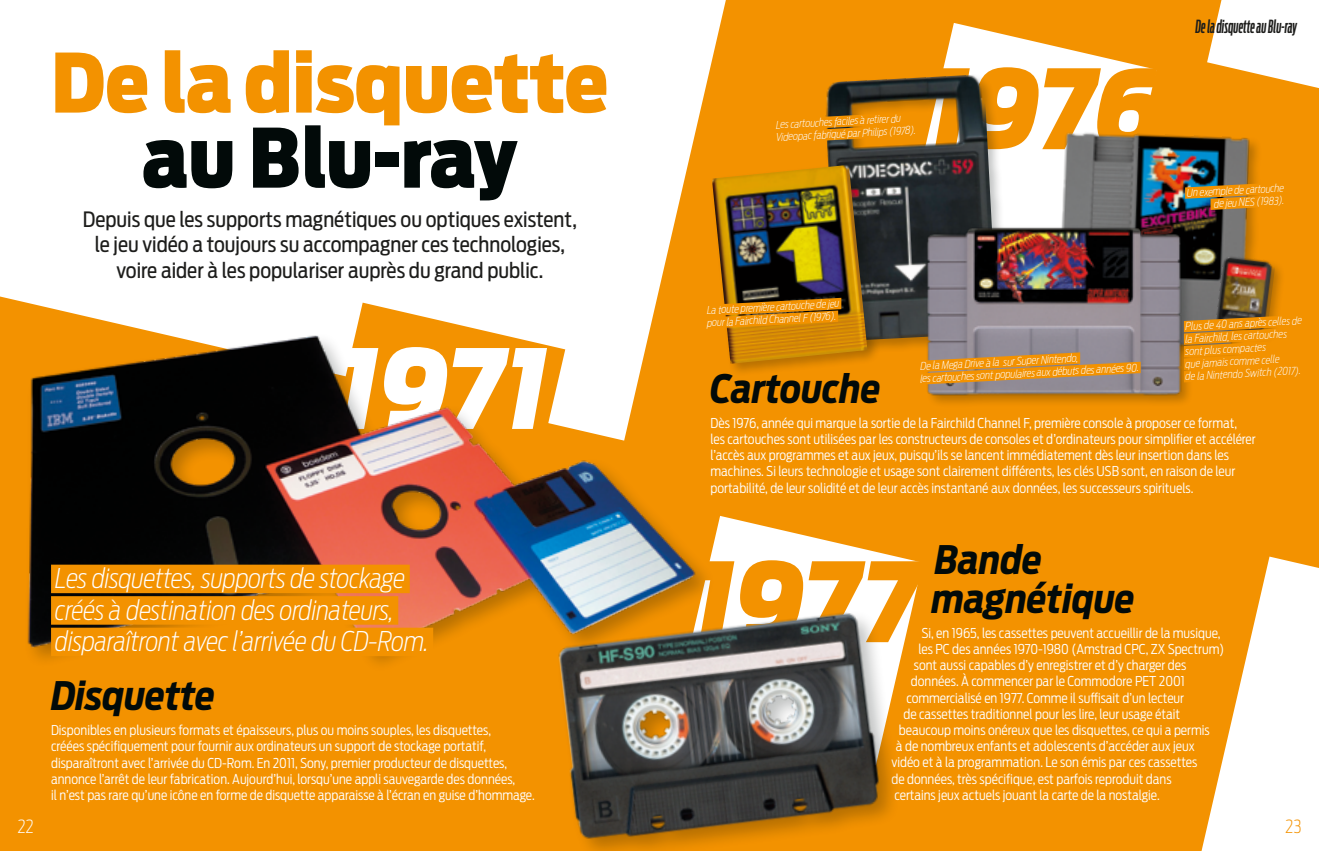
<style>
.page{position:relative;width:1319px;height:851px;background:#fff}
.page>*{position:absolute;margin:0;border:0;box-sizing:border-box;transform-origin:0 0}
.t1{font:italic 900 109.05px "Antenna Cond";letter-spacing:-.005em;color:#f39200}
.t2{font:italic 900 109.05px "Antenna Cond";color:#fff}
.t3{font:900 81px "Antenna Cond";color:#f39200}
.t4{font:900 81px "Antenna Cond";letter-spacing:-.015em;color:#020a09}
.t5{font:italic 700 39px/39px "Antenna Cond";color:#020a09}
.t6{font:italic 200 27px/31.5px "Antenna Cond";letter-spacing:-.01em;color:#fff}
.t7{font:21px/25.2px "Antenna Cond";color:#1d1d1b;text-align:center}
.t8{font:italic 500 18px "Antenna Comp";color:#1d1d1b}
.t9{font:200 18px "Antenna Cond";color:#fff}
.t10{font:200 18px "Antenna Cond";color:#f39200}
.t11{font:300 13.5px/16.2px "Antenna Cond";color:#fff}
.t12{font:italic 200 10.65px/12.5px "Antenna Cond";color:#fff}
</style>
<div class="page">
<div style="left:0;top:0;width:1318px;height:850px;background:#f39200"></div>
<svg style="left:942px;top:23px;width:214px;height:197px;fill:#fff"></svg>
<svg style="left:716px;top:516px;width:206px;height:145px;fill:#fff"></svg>
<div style="left:0;top:0;width:725px;height:315px;background:#fff"></div>
<svg style="left:1201px;top:556px;width:117px;height:294px"></svg>
<svg style="left:1207px;top:0;width:111px;height:88px"></svg>
<img style="left:560px;top:600px;width:335px;height:250px">
<div style="left:825px;top:73px;width:184px;height:282px;background:#020a09;opacity:.25"></div>
<img style="left:825px;top:74px;width:172px;height:267px">
<div style="left:710px;top:163px;width:169px;height:213px;background:#020a09;opacity:.25"></div>
<img style="left:711px;top:165px;width:156px;height:199px">
<img style="left:1052px;top:131px;width:201px;height:177px">
<div style="left:925px;top:224px;width:268px;height:185px;background:#020a09;opacity:.25"></div>
<img style="left:916px;top:220px;width:272px;height:180px">
<div style="left:1215px;top:256px;width:69px;height:88px;background:#020a09;opacity:.25"></div>
<img style="left:1214px;top:255px;width:61px;height:53px">
<svg style="left:316px;top:302px;width:249px;height:13px;background:#fdf3e3"></svg>
<img style="left:27px;top:315px;width:683px;height:358px">
<div style="left:51px;top:564px;width:358px;height:29px;background:#f39200"></div>
<div style="left:51px;top:596px;width:347px;height:28px;background:#f39200"></div>
<div style="left:51px;top:627px;width:382px;height:29px;background:#f39200"></div>
<svg style="left:694px;top:291px;width:158px;height:44px"></svg>
<svg style="left:825px;top:106px;width:104px;height:43px"></svg>
<img style="left:1173px;top:176px;width:84px;height:40px">
<svg style="left:907px;top:346px;width:244px;height:45px"></svg>
<svg style="left:1172px;top:308px;width:112px;height:80px"></svg>
<h2 class="t3" style="left:51px;top:35px;width:558px">De la disquette</h2>
<h2 class="t4" style="left:142px;top:110px;width:377px">au Blu-ray</h2>
<h3 class="t7" style="left:83px;top:207px;width:495px">Depuis que les supports magnétiques ou optiques existent, le jeu vidéo a toujours su accompagner ces technologies, voire aider à les populariser auprès du grand public.</h3>
<h1 class="t2" style="left:337px;top:324px;width:212px">1971</h1>
<h3 class="t6" style="left:55px;top:562px;width:375px">Les disquettes, supports de stockage créés à destination des ordinateurs, disparaîtront avec l’arrivée du CD-Rom.</h3>
<h3 class="t5" style="left:51px;top:676px;width:165px">Disquette</h3>
<p class="t11" style="left:51px;top:722px;width:485px">Disponibles en plusieurs formats et épaisseurs, plus ou moins souples, les disquettes,<br>créées spécifiquement pour fournir aux ordinateurs un support de stockage portatif, disparaîtront avec l’arrivée du CD-Rom. En 2011, Sony, premier producteur de disquettes, annonce l’arrêt de leur fabrication. Aujourd’hui, lorsqu’une appli sauvegarde des données,<br>il n’est pas rare qu’une icône en forme de disquette apparaisse à l’écran en guise d’hommage.</p>
<p class="t12" style="left:774px;top:118px;width:142px;rotate:-3deg">Les cartouches faciles à retirer du<br>Videopac fabriqué par Philips (1978).</p>
<h1 class="t1" style="left:928px;top:44px;width:237px">1976</h1>
<h3 class="t8" style="left:1195px;top:15px;width:103px">De la disquette au Blu-ray</h3>
<p class="t12" style="left:1186px;top:186px;width:99px;text-align:right;rotate:-3deg">Un exemple de cartouche de jeu NES (1983).</p>
<p class="t12" style="left:705px;top:304px;width:135px;rotate:-3deg">La toute première cartouche de jeu pour la Fairchild Channel F (1976).</p>
<p class="t12" style="left:1182px;top:320px;width:121px;rotate:-3deg">Plus de 40 ans après celles de la Fairchild, les cartouches sont plus compactes<br>que jamais comme celle<br>de la Nintendo Switch (2017).</p>
<p class="t12" style="left:919px;top:360px;width:220px;rotate:-3deg">De la Mega Drive à la sur Super Nintendo,<br>les cartouches sont populaires aux débuts des années 90.</p>
<h3 class="t5" style="left:710px;top:369px;width:172px">Cartouche</h3>
<p class="t11" style="left:710px;top:414px;width:546px">Dès 1976, année qui marque la sortie de la Fairchild Channel F, première console à proposer ce format,<br>les cartouches sont utilisées par les constructeurs de consoles et d’ordinateurs pour simplifier et accélérer l’accès aux programmes et aux jeux, puisqu’ils se lancent immédiatement dès leur insertion dans les machines. Si leurs technologie et usage sont clairement différents, les clés USB sont, en raison de leur portabilité, de leur solidité et de leur accès instantané aux données, les successeurs spirituels.</p>
<h3 class="t5" style="left:931px;top:540px;width:204px">Bande magnétique</h3>
<p class="t11" style="left:921px;top:624px;width:300px">Si, en 1965, les cassettes peuvent accueillir de la musique,</p>
<p class="t11" style="left:918px;top:640px;width:307px">les PC des années 1970-1980 (Amstrad CPC, ZX Spectrum)</p>
<p class="t11" style="left:913px;top:657px;width:274px">sont aussi capables d’y enregistrer et d’y charger des</p>
<p class="t11" style="left:910px;top:673px;width:275px">données. À commencer par le Commodore PET 2001</p>
<p class="t11" style="left:906px;top:689px;width:279px">commercialisé en 1977. Comme il suffisait d’un lecteur</p>
<p class="t11" style="left:903px;top:705px;width:278px">de cassettes traditionnel pour les lire, leur usage était</p>
<p class="t11" style="left:898px;top:721px;width:312px">beaucoup moins onéreux que les disquettes, ce qui a permis</p>
<p class="t11" style="left:895px;top:738px;width:300px">à de nombreux enfants et adolescents d’accéder aux jeux</p>
<p class="t11" style="left:891px;top:754px;width:307px">vidéo et à la programmation. Le son émis par ces cassettes</p>
<p class="t11" style="left:891px;top:770px;width:281px">de données, très spécifique, est parfois reproduit dans</p>
<p class="t11" style="left:894px;top:786px;width:267px">certains jeux actuels jouant la carte de la nostalgie.</p>
<h1 class="t1" style="left:693px;top:537px;width:228px">1977</h1>
<h3 class="t9" style="left:17px;top:815px;width:18px">22</h3>
<h3 class="t10" style="left:1284px;top:815px;width:18px">23</h3>
</div>
